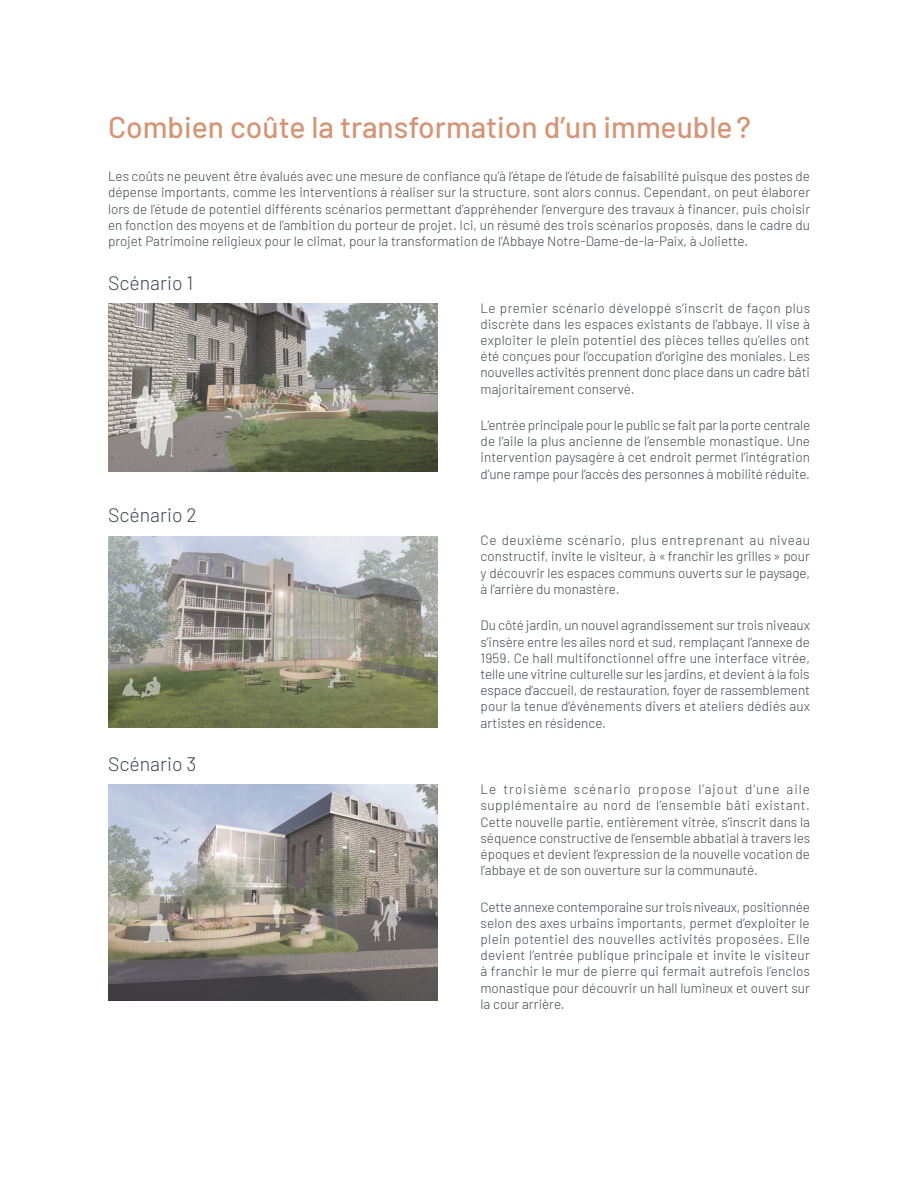
<style>
.page{position:relative;width:918px;height:1188px;background:#fff}
.page>*{position:absolute;margin:0;border:0;box-sizing:border-box;transform-origin:0 0}
.t1{font:500 30px "Barlow";color:#d59576}
.t2{font:300 19.5px "Barlow";color:#424550}
.t3{font:300 13.5px/16.2px "Barlow";color:#424550;text-align:justify}
</style>
<div class="page">
<img style="left:108px;top:303px;width:329px;height:168px">
<img style="left:108px;top:537px;width:329px;height:191px">
<img style="left:108px;top:784px;width:329px;height:216px">
<h1 class="t1" style="left:108px;top:105px;width:644px">Combien coûte la transformation d’un immeuble?</h1>
<p class="t3" style="left:108px;top:167px;width:704px">Les coûts ne peuvent être évalués avec une mesure de confiance qu’à l’étape de l’étude de faisabilité puisque des postes de dépense importants, comme les interventions à réaliser sur la structure, sont alors connus. Cependant, on peut élaborer lors de l’étude de potentiel différents scénarios permettant d’appréhender l’envergure des travaux à financer, puis choisir en fonction des moyens et de l’ambition du porteur de projet. Ici, un résumé des trois scénarios proposés, dans le cadre du projet Patrimoine religieux pour le climat, pour la transformation de l’Abbaye Notre-Dame-de-la-Paix, à Joliette.</p>
<h2 class="t2" style="left:108px;top:269px;width:87px">Scénario 1</h2>
<p class="t3" style="left:481px;top:299px;width:331px">Le premier scénario développé s’inscrit de façon plus discrète dans les espaces existants de l’abbaye. Il vise à exploiter le plein potentiel des pièces telles qu’elles ont été conçues pour l’occupation d’origine des moniales. Les nouvelles activités prennent donc place dans un cadre bâti majoritairement conservé.</p>
<p class="t3" style="left:481px;top:416px;width:331px">L’entrée principale pour le public se fait par la porte centrale de l’aile la plus ancienne de l’ensemble monastique. Une intervention paysagère à cet endroit permet l’intégration d’une rampe pour l’accès des personnes à mobilité réduite.</p>
<h2 class="t2" style="left:108px;top:501px;width:90px">Scénario 2</h2>
<p class="t3" style="left:481px;top:531px;width:331px">Ce deuxième scénario, plus entreprenant au niveau constructif, invite le visiteur, à «franchir les grilles» pour y découvrir les espaces communs ouverts sur le paysage, à l’arrière du monastère.</p>
<p class="t3" style="left:481px;top:616px;width:331px">Du côté jardin, un nouvel agrandissement sur trois niveaux s’insère entre les ailes nord et sud, remplaçant l’annexe de 1959. Ce hall multifonctionnel offre une interface vitrée, telle une vitrine culturelle sur les jardins, et devient à la fois espace d’accueil, de restauration, foyer de rassemblement pour la tenue d’événements divers et ateliers dédiés aux artistes en résidence.</p>
<h2 class="t2" style="left:108px;top:750px;width:90px">Scénario 3</h2>
<p class="t3" style="left:481px;top:780px;width:331px">Le troisième scénario propose l’ajout d’une aile supplémentaire au nord de l’ensemble bâti existant.<br>Cette nouvelle partie, entièrement vitrée, s’inscrit dans la séquence constructive de l’ensemble abbatial à travers les époques et devient l’expression de la nouvelle vocation de l’abbaye et de son ouverture sur la communauté.</p>
<p class="t3" style="left:481px;top:898px;width:331px">Cette annexe contemporaine sur trois niveaux, positionnée selon des axes urbains importants, permet d’exploiter le plein potentiel des nouvelles activités proposées. Elle devient l’entrée publique principale et invite le visiteur à franchir le mur de pierre qui fermait autrefois l’enclos monastique pour découvrir un hall lumineux et ouvert sur la cour arrière.</p>
</div>
